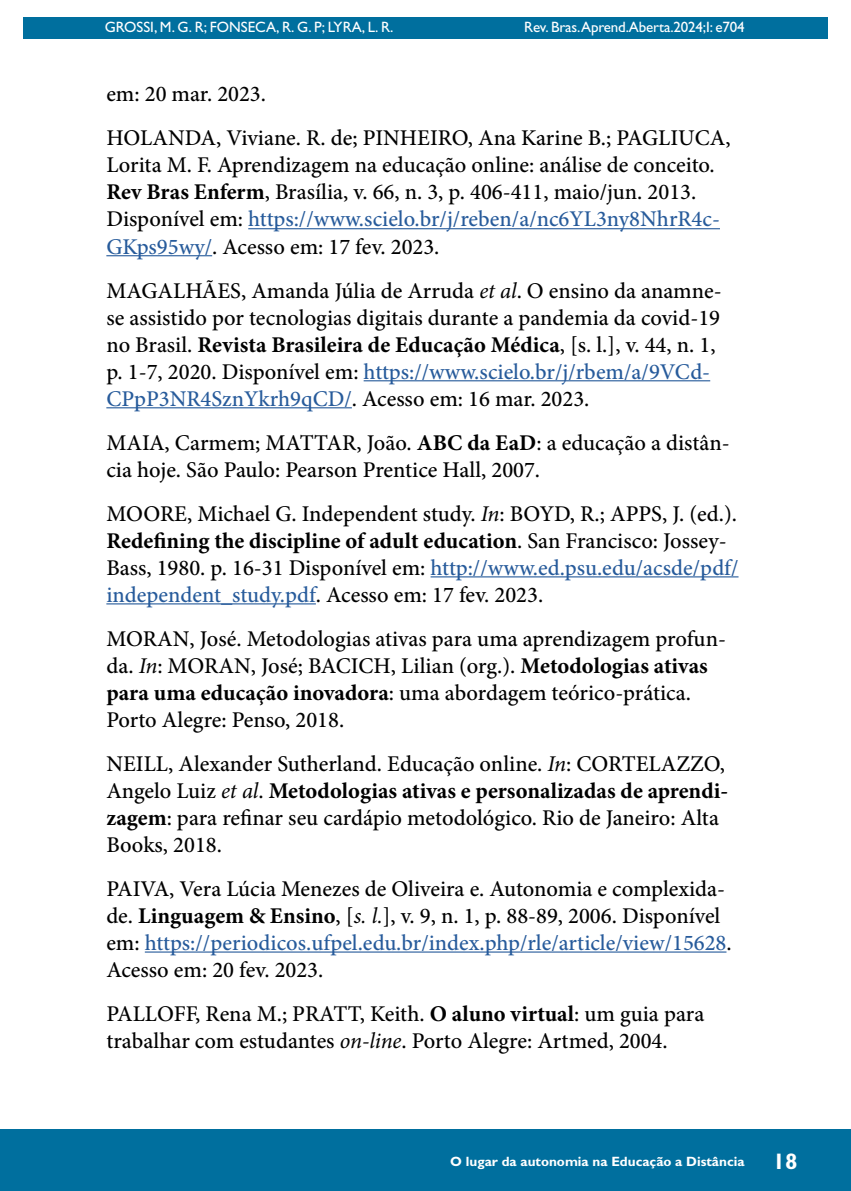
<style>
.page{position:relative;width:851px;height:1191px;background:#fff}
.page>*{position:absolute;margin:0;border:0;box-sizing:border-box;transform-origin:0 0}
.t1{font:500 22.5px/27px "Minion Pro";color:#000}
.t2{font:15px "Gill Sans Std";letter-spacing:-.01em;color:#fff}
.t3{font:700 13.5px "Gill Sans Std";color:#fff}
.s1{font-weight:700}
.s2{color:#275b9b}
.s3{font-weight:400;font-style:italic}
.s4{font-size:22.5px}
</style>
<div class="page">
<hr style="left:104px;top:0;width:1px;height:467px;background:#006f9e">
<div style="left:23px;top:17px;width:804px;height:21px;background:#006f9e"></div>
<div style="left:0;top:1129px;width:850px;height:62px;background:#006f9e"></div>
<hr style="left:248px;top:228px;width:471px;height:1px;background:#275b9b">
<hr style="left:106px;top:255px;width:106px;height:1px;background:#275b9b">
<hr style="left:363px;top:380px;width:347px;height:1px;background:#275b9b">
<hr style="left:106px;top:407px;width:246px;height:1px;background:#275b9b">
<hr style="left:430px;top:576px;width:308px;height:1px;background:#275b9b">
<hr style="left:106px;top:603px;width:210px;height:1px;background:#275b9b">
<hr style="left:145px;top:951px;width:581px;height:1px;background:#275b9b">
<p class="t2" style="left:105px;top:18px;width:290px">GROSSI, M. G. R; FONSECA, R. G. P; LYRA, L. R.</p>
<p class="t2" style="left:524px;top:18px;width:222px">Rev. Bras.Aprend.Aberta.2024;I: e704</p>
<p class="t1" style="left:106px;top:72px;width:625px;line-height:44px">em: 20 mar. 2023.<br>HOLANDA, Viviane. R. de; PINHEIRO, Ana Karine B.; PAGLIUCA,</p>
<p class="t1" style="left:106px;top:152px;width:615px">Lorita M. F. Aprendizagem na educação online: análise de conceito.<br><span class="s1">Rev Bras Enferm</span>, Brasília, v. 66, n. 3, p. 406-411, maio/jun. 2013.<br>Disponível em: <span class="s2">https://www.scielo.br/j/reben/a/nc6YL3ny8NhrR4c-GKps95wy/</span>. Acesso em: 17 fev. 2023.</p>
<p class="t1" style="left:106px;top:277px;width:616px">MAGALHÃES, Amanda Júlia de Arruda <span class="s3">et al</span>. O ensino da anamne&shy;se assistido por tecnologias digitais durante a pandemia da covid-19 no Brasil. <span class="s1">Revista Brasileira de Educação Médica</span>, [s. l.], v. 44, n. 1, p. 1-7, 2020. Disponível em: <span class="s2">https://www.scielo.br/j/rbem/a/9VCd-CPpP3NR4SznYkrh9qCD/</span>. Acesso em: 16 mar. 2023.</p>
<p class="t1" style="left:106px;top:429px;width:624px">MAIA, Carmem; MATTAR, João. <span class="s1">ABC da EaD</span>: a educação a distân&shy;cia hoje. São Paulo: Pearson Prentice Hall, 2007.</p>
<p class="t1" style="left:106px;top:500px;width:633px">MOORE, Michael G. Independent study. <span class="s3">In</span>: BOYD, R.; APPS, J. (ed.).<br><span class="s1">Redefining the discipline of adult education</span>. San Francisco: Jossey-Bass, 1980. p. 16-31 Disponível em: <span class="s2">http://www.ed.psu.edu/acsde/pdf/ independent_study.pdf</span>. Acesso em: 17 fev. 2023.</p>
<p class="t1" style="left:106px;top:625px;width:621px">MORAN, José. Metodologias ativas para uma aprendizagem profun&shy;da. <span class="s3">In</span>: MORAN, José; BACICH, Lilian (org.). <span class="s1">Metodologias ativas para uma educação inovadora</span>: uma abordagem teórico-prática.<br>Porto Alegre: Penso, 2018.</p>
<p class="t1" style="left:106px;top:750px;width:623px">NEILL, Alexander Sutherland. Educação online. <span class="s3">In</span>: CORTELAZZO, Angelo Luiz <span class="s3">et al</span>. <span class="s1">Metodologias ativas e personalizadas de aprendi&shy;zagem</span>: para refinar seu cardápio metodológico. Rio de Janeiro: Alta Books, 2018.</p>
<p class="t1" style="left:106px;top:875px;width:626px">PAIVA, Vera Lúcia Menezes de Oliveira e. Autonomia e complexida&shy;de. <span class="s1">Linguagem &amp; Ensino</span>, [<span class="s3">s. l.</span>], v. 9, n. 1, p. 88-89, 2006. Disponível em: <span class="s2">https://periodicos.ufpel.edu.br/index.php/rle/article/view/15628</span>.<br>Acesso em: 20 fev. 2023.</p>
<p class="t1" style="left:106px;top:1000px;width:599px">PALLOFF, Rena M.; PRATT, Keith. <span class="s1">O aluno virtual</span>: um guia para trabalhar com estudantes <span class="s3">on-line</span>. Porto Alegre: Artmed, 2004.</p>
<p class="t3" style="left:450px;top:1153px;width:349px">O lugar da autonomia na Educação a Distância <span class="s4">18</span></p>
</div>
